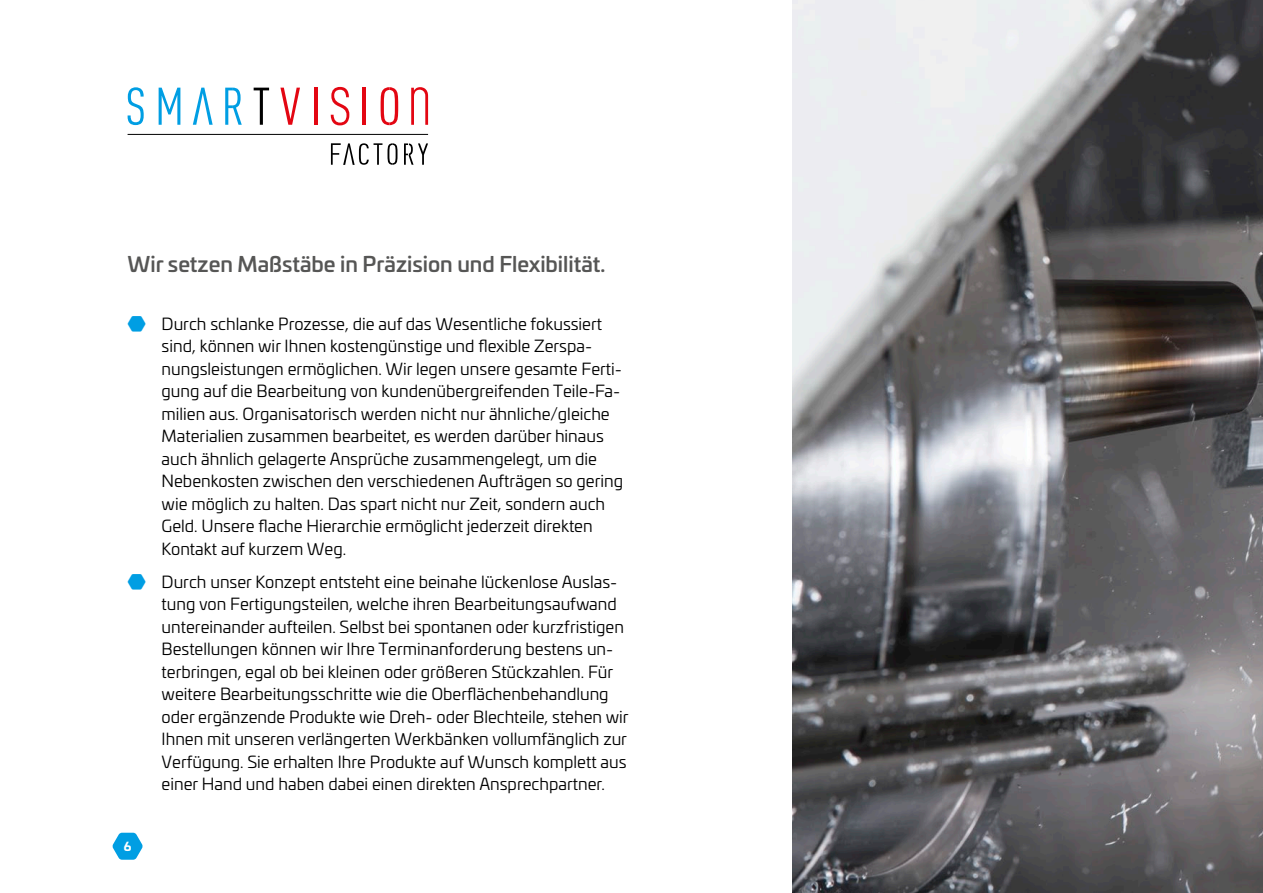
<style>
.page{position:relative;width:1263px;height:893px;background:#fff}
.page>*{position:absolute;margin:0;border:0;box-sizing:border-box;transform-origin:0 0}
.t1{font:500 21px "Univia Pro";color:#565655}
.t2{font:16.5px/22.5px "Univia Pro";color:#000}
.t3{font:700 12px "Univia Pro";color:#fff}
</style>
<div class="page">
<svg style="left:112px;top:833px;width:31px;height:27px"></svg>
<hr style="left:128px;top:134px;width:300px;height:1px;background:#000">
<svg style="left:128px;top:87px;width:16px;height:38px"></svg>
<svg style="left:159px;top:88px;width:21px;height:37px"></svg>
<svg style="left:193px;top:88px;width:20px;height:37px"></svg>
<svg style="left:225px;top:88px;width:17px;height:37px"></svg>
<svg style="left:254px;top:88px;width:15px;height:37px"></svg>
<svg style="left:280px;top:88px;width:20px;height:37px"></svg>
<hr style="left:314px;top:88px;width:3px;height:37px;background:#e30612">
<svg style="left:331px;top:87px;width:18px;height:38px"></svg>
<hr style="left:363px;top:88px;width:3px;height:37px;background:#e30612">
<svg style="left:381px;top:87px;width:17px;height:38px"></svg>
<svg style="left:411px;top:87px;width:17px;height:38px"></svg>
<svg style="left:331px;top:143px;width:66px;height:22px"></svg>
<svg style="left:404px;top:143px;width:24px;height:22px"></svg>
<img style="left:792px;top:0;width:471px;height:893px">
<h1 class="t1" style="left:128px;top:248px;width:479px">Wir setzen Maßstäbe in Präzision und Flexibilität.</h1>
<p class="t3" style="left:124px;top:837px;width:9px">6</p>
<p class="t2" style="left:162px;top:312px;width:463px">Durch schlanke Prozesse, die auf das Wesentliche fokussiert sind, können wir Ihnen kostengünstige und flexible Zerspa&shy;nungsleistungen ermöglichen. Wir legen unsere gesamte Ferti&shy;gung auf die Bearbeitung von kundenübergreifenden Teile-Fa&shy;milien aus. Organisatorisch werden nicht nur ähnliche/gleiche Materialien zusammen bearbeitet, es werden darüber hinaus auch ähnlich gelagerte Ansprüche zusammengelegt, um die Nebenkosten zwischen den verschiedenen Aufträgen so gering wie möglich zu halten. Das spart nicht nur Zeit, sondern auch Geld. Unsere flache Hierarchie ermöglicht jederzeit direkten Kontakt auf kurzem Weg.</p>
<p class="t2" style="left:162px;top:570px;width:469px">Durch unser Konzept entsteht eine beinahe lückenlose Auslas&shy;tung von Fertigungsteilen, welche ihren Bearbeitungsaufwand untereinander aufteilen. Selbst bei spontanen oder kurzfristigen Bestellungen können wir Ihre Terminanforderung bestens un&shy;terbringen, egal ob bei kleinen oder größeren Stückzahlen. Für weitere Bearbeitungsschritte wie die Oberflächenbehandlung oder ergänzende Produkte wie Dreh- oder Blechteile, stehen wir Ihnen mit unseren verlängerten Werkbänken vollumfänglich zur Verfügung. Sie erhalten Ihre Produkte auf Wunsch komplett aus einer Hand und haben dabei einen direkten Ansprechpartner.</p>
</div>
